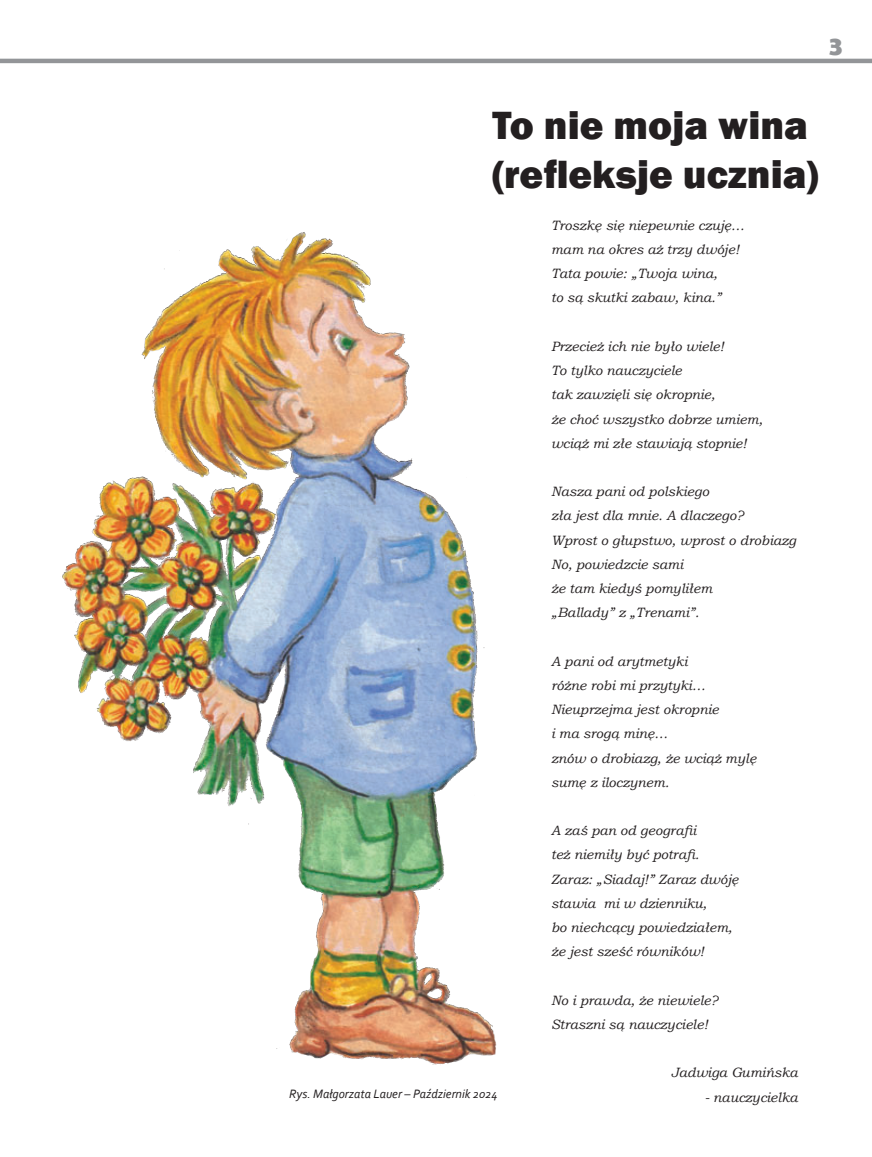
<style>
.page{position:relative;width:872px;height:1157px;background:#fff}
.page>*{position:absolute;margin:0;border:0;box-sizing:border-box;transform-origin:0 0}
.t1{font:800 40.5px/48.6px "Franklin Gothic";color:#231f20}
.t2{font:700 27px "Berlin Sans FB Demi";color:#939598}
.t3{font:italic 13.5px/24.2px "Bookman Old Style";color:#231f20}
.t4{font:italic 12.75px "Corbel";color:#231f20}
</style>
<div class="page">
<hr style="left:0;top:59px;width:872px;height:4px;background:#939598">
<img style="left:62px;top:232px;width:435px;height:833px">
<h2 class="t2" style="left:829px;top:30px;width:15px">3</h2>
<h1 class="t1" style="left:492px;top:101px;width:327px">To nie moja wina (refleksje ucznia)</h1>
<p class="t4" style="left:289px;top:1085px;width:210px">Rys. Małgorzata Lauer – Październik 2024</p>
<p class="t3" style="left:551px;top:213px;width:195px">Troszkę się niepewnie czuję… mam na okres aż trzy dwóje!<br>Tata powie: „Twoja wina,<br>to są skutki zabaw, kina.”</p>
<p class="t3" style="left:551px;top:334px;width:213px">Przecież ich nie było wiele!<br>To tylko nauczyciele<br>tak zawzięli się okropnie,<br>że choć wszystko dobrze umiem, wciąż mi złe stawiają stopnie!</p>
<p class="t3" style="left:551px;top:479px;width:246px">Nasza pani od polskiego<br>zła jest dla mnie. A dlaczego?<br>Wprost o głupstwo, wprost o drobiazg<br>No, powiedzcie sami<br>że tam kiedyś pomyliłem<br>„Ballady” z „Trenami”.</p>
<p class="t3" style="left:551px;top:649px;width:207px">A pani od arytmetyki<br>różne robi mi przytyki…<br>Nieuprzejma jest okropnie<br>i ma srogą minę…<br>znów o drobiazg, że wciąż mylę sumę z iloczynem.</p>
<p class="t3" style="left:551px;top:818px;width:189px">A zaś pan od geografii<br>też niemiły być potrafi.<br>Zaraz: „Siadaj!” Zaraz dwóję stawia mi w dzienniku,<br>bo niechcący powiedziałem, że jest sześć równików!</p>
<p class="t3" style="left:551px;top:988px;width:168px">No i prawda, że niewiele?<br>Straszni są nauczyciele!</p>
<p class="t3" style="left:671px;top:1060px;width:128px">Jadwiga Gumińska</p>
<p class="t3" style="left:705px;top:1084px;width:94px">- nauczycielka</p>
</div>
